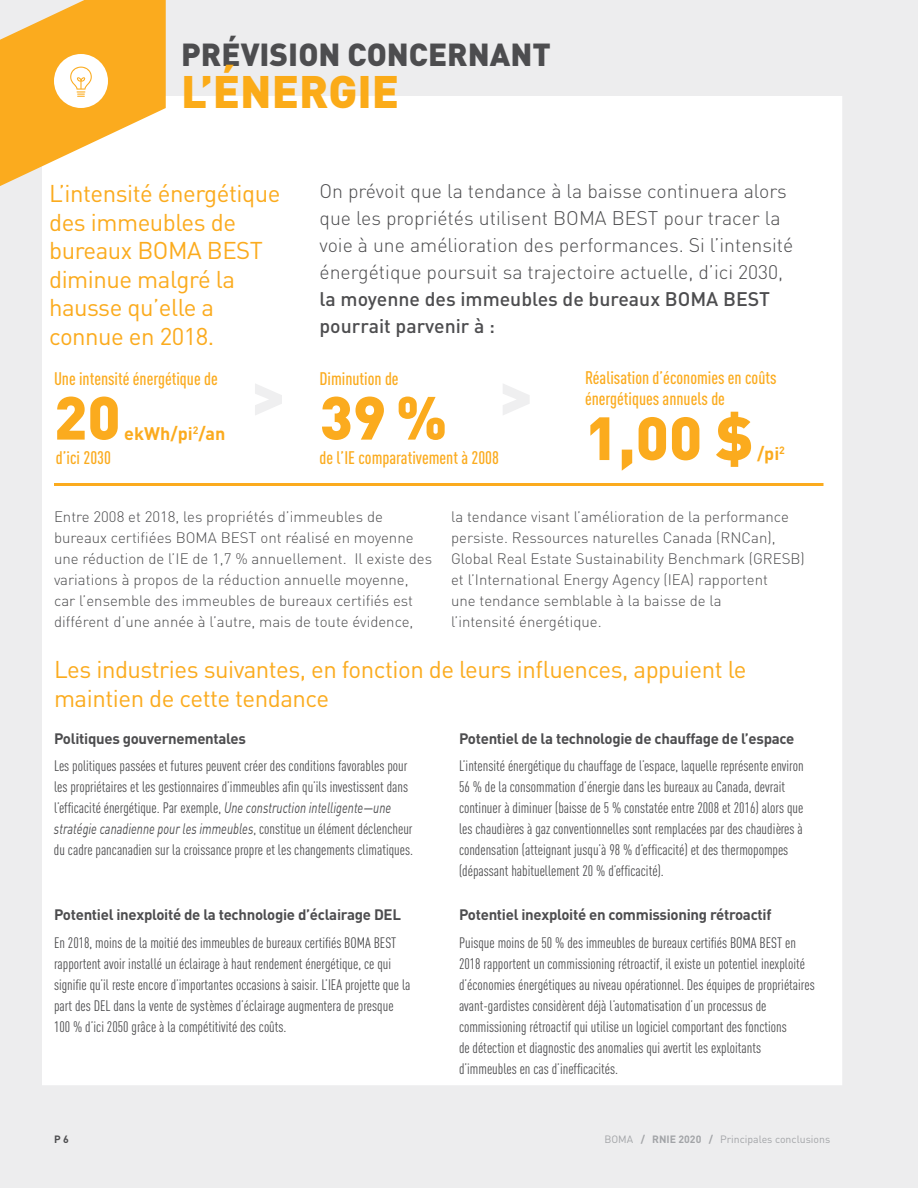
<style>
.page{position:relative;width:918px;height:1188px;background:#ededee}
.page>*{position:absolute;margin:0;border:0;box-sizing:border-box;transform-origin:0 0}
.t1{font:900 60px "DIN";color:#fbab1e}
.t2{font:900 45px "DIN";color:#fbab18}
.t3{font:900 31.5px "DIN";color:#4d4d4f}
.t4{font:24px/28.5px "DIN";letter-spacing:-.02em;color:#fbab1e}
.t5{font:300 19.5px/27px "DIN";color:#4d4d4f}
.t6{font:500 19.5px/27px "DIN";color:#4d4d4f}
.t7{font:500 18px/21px "DIN Cond";color:#fbab1e}
.t8{font:700 18px "DIN";color:#fbab1e}
.t9{font:15px/21px "DIN Cond";color:#4d4d4f}
.t10{font:300 15px/21px "DIN";color:#4d4d4f}
.t11{font:700 15px "DIN";letter-spacing:-.02em;color:#4d4d4f}
.t12{font:italic 15px "DIN";color:#4d4d4f;scale:.76 1}
.t13{font:10.5px "DIN";color:#a2a4a7}
.t14{font:700 10.5px "DIN";color:#4d4d4f}
.s1{font-family:"DIN";font-style:italic}
.s2{font-family:"DIN Cond";font-style:normal}
.s3{font-weight:700}
</style>
<div class="page">
<div style="left:42px;top:96px;width:800px;height:989px;background:#fff"></div>
<hr style="left:917px;top:339px;width:1px;height:378px;background:#4d4d4f">
<svg style="left:0;top:0;width:166px;height:186px"></svg>
<hr style="left:54px;top:483px;width:770px;height:3px;background:#fbab1e">
<h3 class="t3" style="left:181px;top:34px;width:371px">PRÉVISION CONCERNANT</h3>
<h2 class="t2" style="left:181px;top:62px;width:220px">L’ÉNERGIE</h2>
<h3 class="t4" style="left:49px;top:178px;width:233px">L’intensité énergétique des immeubles de bureaux BOMA BEST diminue malgré la hausse qu’elle a connue en 2018.</h3>
<h3 class="t5" style="left:320px;top:177px;width:475px">On prévoit que la tendance à la baisse continuera alors que les propriétés utilisent BOMA BEST pour tracer la voie à une amélioration des performances. Si l’intensité énergétique poursuit sa trajectoire actuelle, d’ici 2030,</h3>
<h3 class="t6" style="left:320px;top:285px;width:452px">la moyenne des immeubles de bureaux BOMA BEST pourrait parvenir à :</h3>
<p class="t7" style="left:54px;top:368px;width:165px">Une intensité énergétique de</p>
<h1 class="t1" style="left:54px;top:379px;width:68px">20</h1>
<p class="t8" style="left:124px;top:421px;width:103px">ekWh/pi<sup>2</sup>/an</p>
<p class="t7" style="left:56px;top:446px;width:57px">d’ici 2030</p>
<p class="t7" style="left:320px;top:368px;width:81px">Diminution de</p>
<h1 class="t1" style="left:320px;top:379px;width:129px">39 %</h1>
<p class="t7" style="left:320px;top:446px;width:181px">de l’IE comparativement à 2008</p>
<p class="t7" style="left:585px;top:367px;width:193px">Réalisation d’économies en coûts énergétiques annuels de</p>
<h1 class="t1" style="left:585px;top:399px;width:170px">1,00 $</h1>
<p class="t8" style="left:757px;top:442px;width:29px">/pi<sup>2</sup></p>
<p class="t10" style="left:54px;top:505px;width:380px">Entre 2008 et 2018, les propriétés d’immeubles de bureaux certifiées BOMA BEST ont réalisé en moyenne une réduction de l’IE de 1,7 % annuellement. Il existe des variations à propos de la réduction annuelle moyenne, car l’ensemble des immeubles de bureaux certifiés est différent d’une année à l’autre, mais de toute évidence,</p>
<p class="t10" style="left:451px;top:505px;width:355px">la tendance visant l’amélioration de la performance persiste. Ressources naturelles Canada (RNCan), Global Real Estate Sustainability Benchmark (GRESB) et l’International Energy Agency (IEA) rapportent<br>une tendance semblable à la baisse de la<br>l’intensité énergétique.</p>
<h3 class="t4" style="left:54px;top:654px;width:694px">Les industries suivantes, en fonction de leurs influences, appuient le maintien de cette tendance</h3>
<p class="t11" style="left:54px;top:728px;width:193px">Politiques gouvernementales</p>
<p class="t9" style="left:54px;top:755px;width:356px;text-align:justify">Les politiques passées et futures peuvent créer des conditions favorables pour les propriétaires et les gestionnaires d’immeubles afin qu’ils investissent dans l’efficacité énergétique. Par exemple, <span class="s1">Une construction intelligente—une</span></p>
<p class="t12" style="left:54px;top:820px;width:473px">stratégie canadienne pour les immeubles<span class="s2">, constitue un élément déclencheur</span></p>
<p class="t9" style="left:54px;top:839px;width:361px">du cadre pancanadien sur la croissance propre et les changements climatiques.</p>
<p class="t11" style="left:54px;top:905px;width:349px">Potentiel inexploité de la technologie d’éclairage DEL</p>
<p class="t9" style="left:54px;top:932px;width:358px">En 2018, moins de la moitié des immeubles de bureaux certifiés BOMA BEST rapportent avoir installé un éclairage à haut rendement énergétique, ce qui signifie qu’il reste encore d’importantes occasions à saisir. L’IEA projette que la part des DEL dans la vente de systèmes d’éclairage augmentera de presque 100 % d’ici 2050 grâce à la compétitivité des coûts.</p>
<p class="t11" style="left:459px;top:728px;width:337px">Potentiel de la technologie de chauffage de l’espace</p>
<p class="t9" style="left:459px;top:755px;width:346px">L’intensité énergétique du chauffage de l’espace, laquelle représente environ 56 % de la consommation d’énergie dans les bureaux au Canada, devrait continuer à diminuer (baisse de 5 % constatée entre 2008 et 2016) alors que les chaudières à gaz conventionnelles sont remplacées par des chaudières à condensation (atteignant jusqu’à 98 % d’efficacité) et des thermopompes (dépassant habituellement 20 % d’efficacité).</p>
<p class="t11" style="left:459px;top:905px;width:314px">Potentiel inexploité en commissioning rétroactif</p>
<p class="t9" style="left:459px;top:932px;width:357px">Puisque moins de 50 % des immeubles de bureaux certifiés BOMA BEST en 2018 rapportent un commissioning rétroactif, il existe un potentiel inexploité d’économies énergétiques au niveau opérationnel. Des équipes de propriétaires avant-gardistes considèrent déjà l’automatisation d’un processus de commissioning rétroactif qui utilise un logiciel comportant des fonctions<br>de détection et diagnostic des anomalies qui avertit les exploitants d’immeubles en cas d’inefficacités.</p>
<p class="t14" style="left:54px;top:1132px;width:16px">P 6</p>
<p class="t13" style="left:604px;top:1132px;width:227px">BOMA <span class="s3">/ RNIE 2020 /</span> Principales conclusions</p>
</div>
